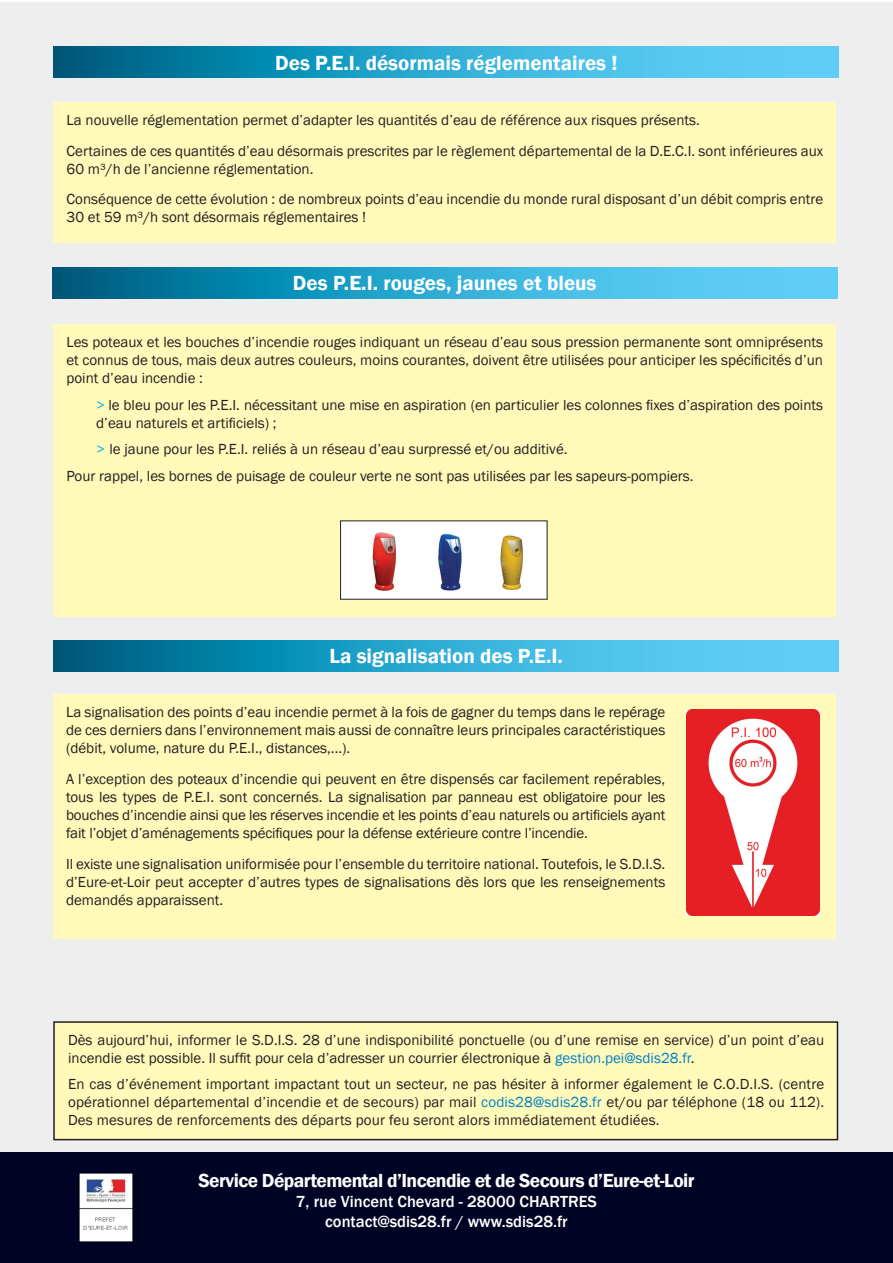
<style>
.page{position:relative;width:893px;height:1263px;background:#fff}
.page>*{position:absolute;margin:0;border:0;box-sizing:border-box;transform-origin:0 0}
.t1{font:600 21px "Franklin Gothic";color:#fff}
.t2{font:600 19.5px "Franklin Gothic";letter-spacing:-.03em;color:#fff}
.t3{font:500 16.5px/19.8px "Franklin Gothic";color:#fff;text-align:center}
.t4{font:15px/18px "Franklin Gothic";color:#231f20}
.s1{color:#00aeef}
.s2{color:#0081c8}
</style>
<div class="page">
<div style="left:0;top:2px;width:893px;height:1150px;background:#eeeeef"></div>
<div style="left:0;top:1152px;width:893px;height:111px;background:#000424"></div>
<img style="left:80px;top:1174px;width:52px;height:68px">
<div style="left:54px;top:1022px;width:783px;height:117px;background:#fff9ba"></div>
<div style="left:53px;top:1021px;width:785px;height:119px;border:2px solid #231f20"></div>
<div style="left:54px;top:102px;width:782px;height:140px;background:#fff9ba"></div>
<svg style="left:54px;top:47px;width:785px;height:31px;background:#2da4cb"></svg>
<div style="left:54px;top:324px;width:782px;height:293px;background:#fff9ba"></div>
<svg style="left:52px;top:267px;width:785px;height:31px;background:#2da4cb"></svg>
<svg style="left:54px;top:640px;width:785px;height:31px;background:#2da4cb"></svg>
<div style="left:53px;top:694px;width:782px;height:245px;background:#fff9ba"></div>
<img style="left:686px;top:710px;width:134px;height:206px">
<div style="left:341px;top:521px;width:206px;height:78px;background:#fff"></div>
<div style="left:340px;top:520px;width:207px;height:80px;border:1px solid #231f20"></div>
<img style="left:372px;top:532px;width:24px;height:59px">
<img style="left:500px;top:535px;width:23px;height:56px">
<img style="left:438px;top:534px;width:24px;height:57px">
<h1 class="t1" style="left:275px;top:50px;width:344px">Des P.E.I. désormais réglementaires !</h1>
<p class="t4" style="left:67px;top:105px;width:758px;line-height:30.8px">La nouvelle réglementation permet d’adapter les quantités d’eau de référence aux risques présents.<br>Certaines de ces quantités d’eau désormais prescrites par le règlement départemental de la D.E.C.I. sont inférieures aux</p>
<p class="t4" style="left:67px;top:154px;width:758px;line-height:30.8px">60 m³/h de l’ancienne réglementation.<br>Conséquence de cette évolution : de nombreux points d’eau incendie du monde rural disposant d’un débit compris entre</p>
<p class="t4" style="left:67px;top:209px;width:301px">30 et 59 m³/h sont désormais réglementaires !</p>
<h1 class="t1" style="left:293px;top:270px;width:305px">Des P.E.I. rouges, jaunes et bleus</h1>
<p class="t4" style="left:66px;top:333px;width:758px;text-align:justify">Les poteaux et les bouches d’incendie rouges indiquant un réseau d’eau sous pression permanente sont omniprésents et connus de tous, mais deux autres couleurs, moins courantes, doivent être utilisées pour anticiper les spécificités d’un point d’eau incendie :</p>
<p class="t4" style="left:96px;top:396px;width:728px"><span class="s1">&gt;</span> le bleu pour les P.E.I. nécessitant une mise en aspiration (en particulier les colonnes fixes d’aspiration des points d’eau naturels et artificiels) ;</p>
<p class="t4" style="left:66px;top:436px;width:629px;line-height:26.5px;text-indent:30px"><span class="s1">&gt;</span> le jaune pour les P.E.I. reliés à un réseau d’eau surpressé et/ou additivé.<br>Pour rappel, les bornes de puisage de couleur verte ne sont pas utilisées par les sapeurs-pompiers.</p>
<h1 class="t1" style="left:329px;top:643px;width:235px">La signalisation des P.E.I.</h1>
<p class="t4" style="left:66px;top:703px;width:601px;text-align:justify">La signalisation des points d’eau incendie permet à la fois de gagner du temps dans le repérage de ces derniers dans l’environnement mais aussi de connaître leurs principales caractéristiques (débit, volume, nature du P.E.I., distances,...).</p>
<p class="t4" style="left:66px;top:770px;width:601px;text-align:justify">A l’exception des poteaux d’incendie qui peuvent en être dispensés car facilement repérables, tous les types de P.E.I. sont concernés. La signalisation par panneau est obligatoire pour les bouches d’incendie ainsi que les réserves incendie et les points d’eau naturels ou artificiels ayant fait l’objet d’aménagements spécifiques pour la défense extérieure contre l’incendie.</p>
<p class="t4" style="left:66px;top:855px;width:601px;text-align:justify">Il existe une signalisation uniformisée pour l’ensemble du territoire national. Toutefois, le S.D.I.S. d’Eure-et-Loir peut accepter d’autres types de signalisations dès lors que les renseignements demandés apparaissent.</p>
<p class="t4" style="left:68px;top:1031px;width:758px">Dès aujourd’hui, informer le S.D.I.S. 28 d’une indisponibilité ponctuelle (ou d’une remise en service) d’un point d’eau incendie est possible. Il suffit pour cela d’adresser un courrier électronique à <span class="s2">gestion.pei@sdis28.fr</span>.</p>
<p class="t4" style="left:68px;top:1075px;width:758px;text-align:justify">En cas d’événement important impactant tout un secteur, ne pas hésiter à informer également le C.O.D.I.S. (centre opérationnel départemental d’incendie et de secours) par mail <span class="s2">codis28@sdis28.fr</span> et/ou par téléphone (18 ou 112).<br>Des mesures de renforcements des départs pour feu seront alors immédiatement étudiées.</p>
<h2 class="t2" style="left:198px;top:1169px;width:498px">Service Départemental d’Incendie et de Secours d’Eure-et-Loir</h2>
<p class="t3" style="left:296px;top:1192px;width:303px">7, rue Vincent Chevard - 28000 CHARTRES contact@sdis28.fr / www.sdis28.fr</p>
</div>
